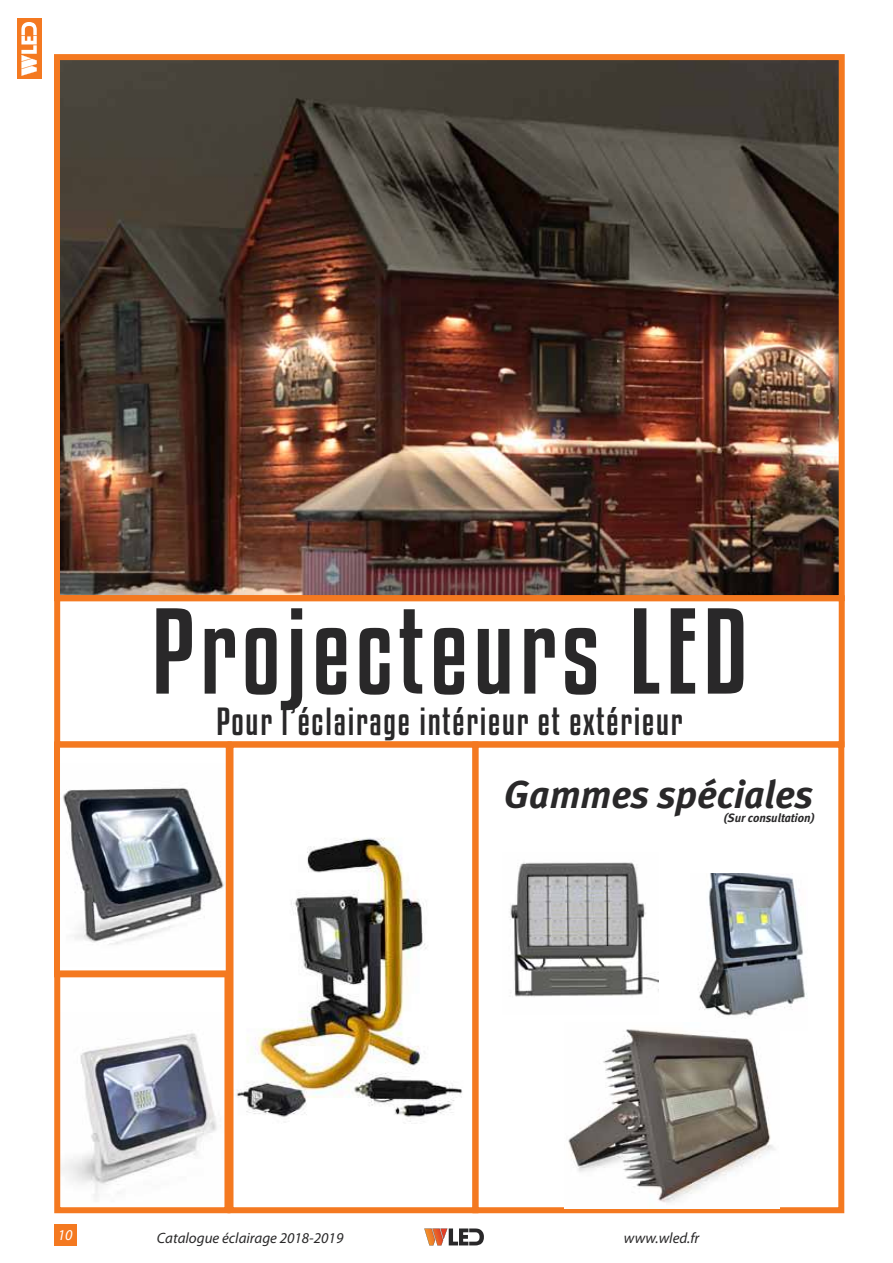
<style>
.page{position:relative;width:893px;height:1263px;background:#fff}
.page>*{position:absolute;margin:0;border:0;box-sizing:border-box;transform-origin:0 0}
.t1{font:108px "Kenyan Coffee Rg";letter-spacing:.05em;color:#292829}
.t2{font:italic 700 39px "Meta";color:#292829}
.t3{font:34.5px "Kenyan Coffee Rg";letter-spacing:.05em;color:#292829}
.t4{font:italic 15px "Myriad Pro";color:#292829}
.t5{font:italic 15px "Myriad Pro";color:#fff}
.t6{font:italic 700 12px "Meta";color:#292829}
</style>
<div class="page">
<div style="left:54px;top:1224px;width:22px;height:21px;background:#f47920"></div>
<svg style="left:424px;top:1228px;width:60px;height:17px"></svg>
<div style="left:18px;top:19px;width:24px;height:60px;background:#f47920"></div>
<svg style="left:21px;top:22px;width:16px;height:54px"></svg>
<img style="left:61px;top:61px;width:777px;height:533px">
<div style="left:54px;top:54px;width:791px;height:547px;border:6px solid #f47920"></div>
<img style="left:63px;top:788px;width:161px;height:157px">
<div style="left:54px;top:741px;width:178px;height:236px;border:6px solid #f47920"></div>
<img style="left:61px;top:1033px;width:156px;height:165px">
<div style="left:54px;top:970px;width:176px;height:243px;border:6px solid #f47920"></div>
<img style="left:236px;top:837px;width:227px;height:285px">
<div style="left:227px;top:741px;width:251px;height:472px;border:6px solid #f47920"></div>
<div style="left:54px;top:595px;width:791px;height:152px;border:6px solid #f47920"></div>
<div style="left:472px;top:741px;width:372px;height:472px;border:6px solid #f47920"></div>
<img style="left:698px;top:873px;width:109px;height:145px">
<img style="left:510px;top:862px;width:148px;height:135px">
<img style="left:564px;top:1029px;width:215px;height:180px">
<h1 class="t1" style="left:152px;top:586px;width:597px">Projecteurs LED</h1>
<h3 class="t3" style="left:216px;top:701px;width:467px">Pour l’éclairage intérieur et extérieur</h3>
<h2 class="t2" style="left:504px;top:771px;width:311px">Gammes spéciales</h2>
<p class="t6" style="left:724px;top:811px;width:93px">(Sur consultation)</p>
<p class="t5" style="left:58px;top:1225px;width:16px">10</p>
<p class="t4" style="left:157px;top:1228px;width:188px">Catalogue éclairage 2018-2019</p>
<p class="t4" style="left:624px;top:1228px;width:77px">www.wled.fr</p>
</div>
